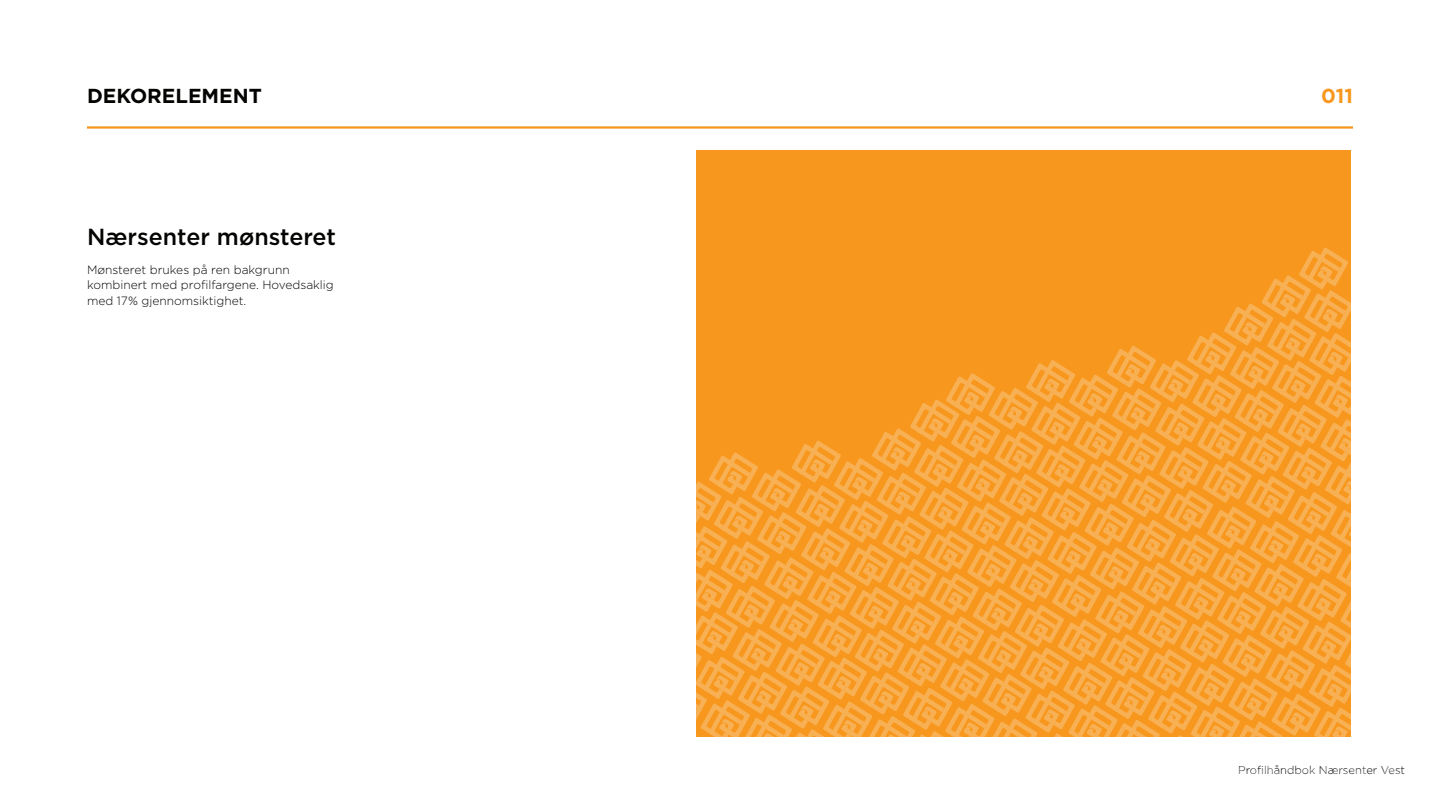
<style>
.page{position:relative;width:1440px;height:810px;background:#fff}
.page>*{position:absolute;margin:0;border:0;box-sizing:border-box;transform-origin:0 0}
.t1{font:500 23.25px "Gotham";color:#040503}
.t2{font:700 20.25px "Gotham";color:#040503}
.t3{font:700 20.25px "Gotham";color:#f7971d}
.t4{font:300 12px/15.8px "Gotham";color:#040503}
.t5{font:300 11.25px "Gotham";color:#040503}
</style>
<div class="page">
<hr style="left:87px;top:126px;width:1266px;height:3px;background:#f7971d">
<div style="left:697px;top:150px;width:654px;height:587px;background:#f7971d"></div>
<svg style="left:696px;top:247px;width:655px;height:490px"></svg>
<h2 class="t2" style="left:87px;top:83px;width:176px">DEKORELEMENT</h2>
<h2 class="t3" style="left:1321px;top:83px;width:33px">011</h2>
<h1 class="t1" style="left:87px;top:222px;width:251px">Nærsenter mønsteret</h1>
<p class="t4" style="left:87px;top:261px;width:248px">Mønsteret brukes på ren bakgrunn kombinert med profilfargene. Hovedsaklig med 17% gjennomsiktighet.</p>
<p class="t5" style="left:1238px;top:763px;width:168px">Profilhåndbok Nærsenter Vest</p>
</div>
